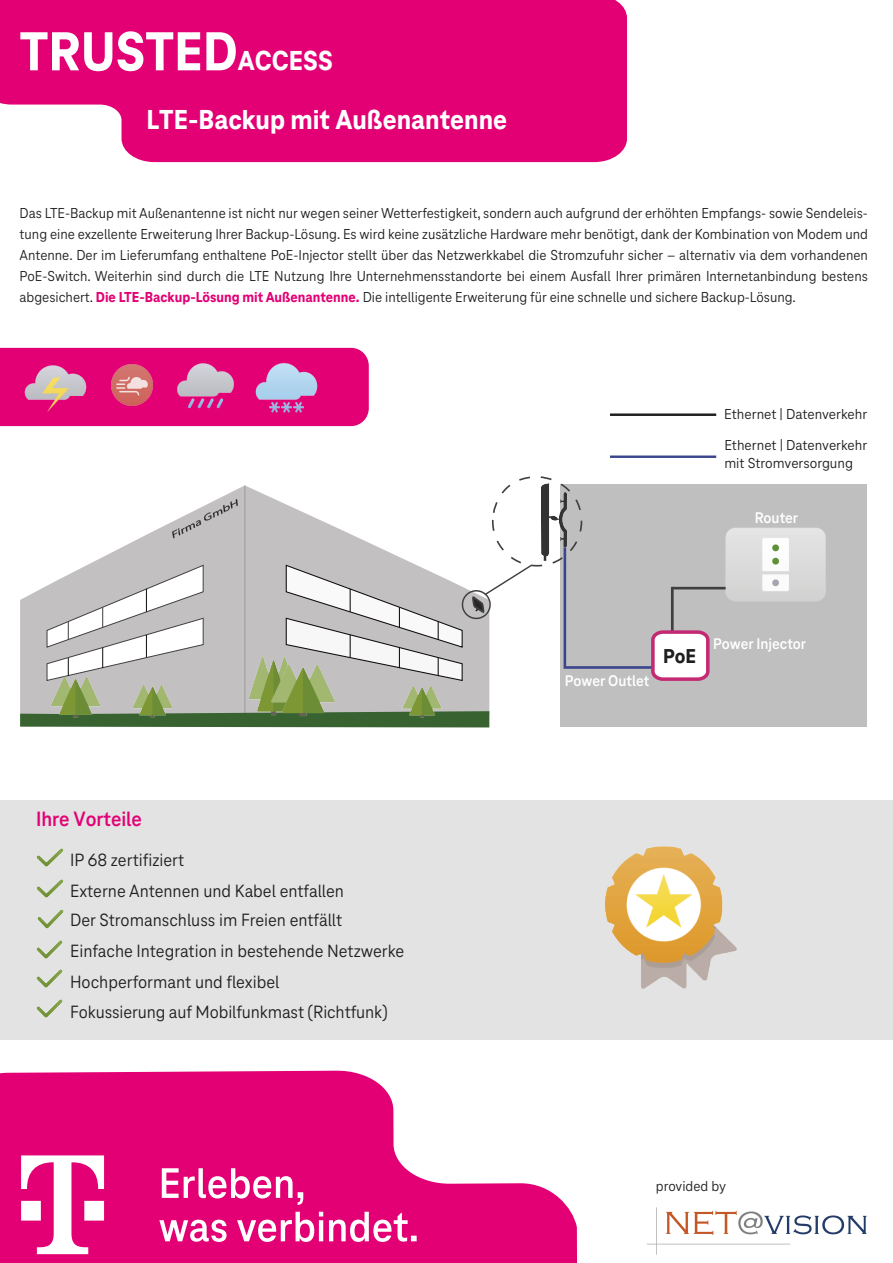
<style>
.page{position:relative;width:893px;height:1263px;background:#fff}
.page>*{position:absolute;margin:0;border:0;box-sizing:border-box;transform-origin:0 0}
.t1{font:800 57px "Tele Neo";color:#fff}
.t2{font:800 28.5px "Tele Neo";color:#fff}
.t3{font:700 21.6px "Tele Neo";letter-spacing:-.005em;color:#e20074}
.t4{font:800 20.85px "Tele Neo";color:#1f1e21}
.t5{font:18.45px/30.5px "Tele Neo";color:#1f1e21}
.t6{font:700 16.05px "Tele Neo";color:#fff}
.t7{font:15px/21px "Tele Neo";color:#1f1e21;text-align:justify}
.s1{font-size:28.5px}
.s2{font-weight:800;color:#e20074}
</style>
<div class="page">
<svg style="left:0;top:1070px;width:577px;height:193px;fill:#e20074"></svg>
<svg style="left:21px;top:1155px;width:83px;height:99px"></svg>
<svg style="left:159px;top:1168px;width:258px;height:74px"></svg>
<img style="left:647px;top:1207px;width:220px;height:48px">
<hr style="left:610px;top:413px;width:106px;height:3px;background:#1f1e21">
<hr style="left:610px;top:455px;width:106px;height:3px;background:#3b458e">
<svg style="left:0;top:0;width:627px;height:162px;background:#e4127d"></svg>
<div style="left:0;top:800px;width:893px;height:240px;background:#e3e3e3"></div>
<img style="left:37px;top:909px;width:27px;height:20px">
<img style="left:36px;top:940px;width:27px;height:19px">
<img style="left:36px;top:969px;width:27px;height:19px">
<img style="left:36px;top:999px;width:27px;height:19px">
<img style="left:36px;top:848px;width:28px;height:19px">
<img style="left:36px;top:879px;width:28px;height:19px">
<img style="left:605px;top:846px;width:132px;height:143px">
<svg style="left:20px;top:485px;width:225px;height:226px;fill:#c3c0c2"></svg>
<svg style="left:46px;top:564px;width:158px;height:118px"></svg>
<svg style="left:245px;top:485px;width:244px;height:226px;background:#c4c1c3"></svg>
<hr style="left:244px;top:486px;width:1px;height:228px;background:#999">
<svg style="left:20px;top:711px;width:469px;height:16px;background:#436a3c"></svg>
<img style="left:247px;top:651px;width:38px;height:70px">
<img style="left:49px;top:673px;width:53px;height:48px">
<img style="left:132px;top:681px;width:42px;height:39px">
<img style="left:269px;top:659px;width:67px;height:63px">
<img style="left:401px;top:683px;width:41px;height:38px">
<div style="left:561px;top:484px;width:306px;height:243px;background:#c0bfbf"></div>
<hr style="left:671px;top:587px;width:3px;height:51px;background:#3f3f41">
<hr style="left:672px;top:587px;width:59px;height:2px;background:#3f3f41">
<hr style="left:564px;top:666px;width:93px;height:3px;background:#3b458e">
<svg style="left:649px;top:628px;width:61px;height:53px;background:#eacbda"></svg>
<div style="left:0;top:348px;width:369px;height:78px;background:#e20074"></div>
<img style="left:169px;top:347px;width:72px;height:65px">
<img style="left:109px;top:361px;width:47px;height:47px">
<img style="left:16px;top:347px;width:78px;height:69px">
<img style="left:248px;top:347px;width:77px;height:70px">
<svg style="left:172px;top:499px;width:66px;height:39px"></svg>
<svg style="left:285px;top:476px;width:297px;height:206px"></svg>
<img style="left:722px;top:528px;width:104px;height:73px">
<h1 class="t1" style="left:20px;top:20px;width:315px">TRUSTED<span class="s1">ACCESS</span></h1>
<h2 class="t2" style="left:146px;top:103px;width:362px">LTE-Backup mit Außenantenne</h2>
<p class="t7" style="left:20px;top:203px;width:850px">Das LTE-Backup mit Außenantenne ist nicht nur wegen seiner Wetterfestigkeit, sondern auch aufgrund der erhöhten Empfangs- sowie Sendeleis&shy;tung eine exzellente Erweiterung Ihrer Backup-Lösung. Es wird keine zusätzliche Hardware mehr benötigt, dank der Kombination von Modem und Antenne. Der im Lieferumfang enthaltene PoE-Injector stellt über das Netzwerkkabel die Stromzufuhr sicher – alternativ via dem vorhandenen PoE-Switch. Weiterhin sind durch die LTE Nutzung Ihre Unternehmensstandorte bei einem Ausfall Ihrer primären Internetanbindung bestens abgesichert. <span class="s2">Die LTE-Backup-Lösung mit Außenantenne.</span> Die intelligente Erweiterung für eine schnelle und sichere Backup-Lösung.</p>
<p class="t7" style="left:724px;top:398px;width:145px;line-height:31.5px">Ethernet | Datenverkehr<br>Ethernet | Datenverkehr</p>
<p class="t7" style="left:724px;top:453px;width:130px">mit Stromversorgung</p>
<h3 class="t3" style="left:36px;top:807px;width:107px">Ihre Vorteile</h3>
<p class="t5" style="left:70px;top:844px;width:275px;line-height:31px">IP 68 zertifiziert<br>Externe Antennen und Kabel entfallen</p>
<p class="t5" style="left:70px;top:905px;width:336px">Der Stromanschluss im Freien entfällt Einfache Integration in bestehende Netzwerke Hochperformant und flexibel<br>Fokussierung auf Mobilfunkmast (Richtfunk)</p>
<p class="t6" style="left:755px;top:508px;width:45px">Router</p>
<p class="t6" style="left:565px;top:672px;width:86px">Power Outlet</p>
<h3 class="t4" style="left:663px;top:644px;width:35px">PoE</h3>
<p class="t6" style="left:713px;top:634px;width:95px">Power Injector</p>
<p class="t7" style="left:656px;top:1175px;width:72px">provided by</p>
</div>
